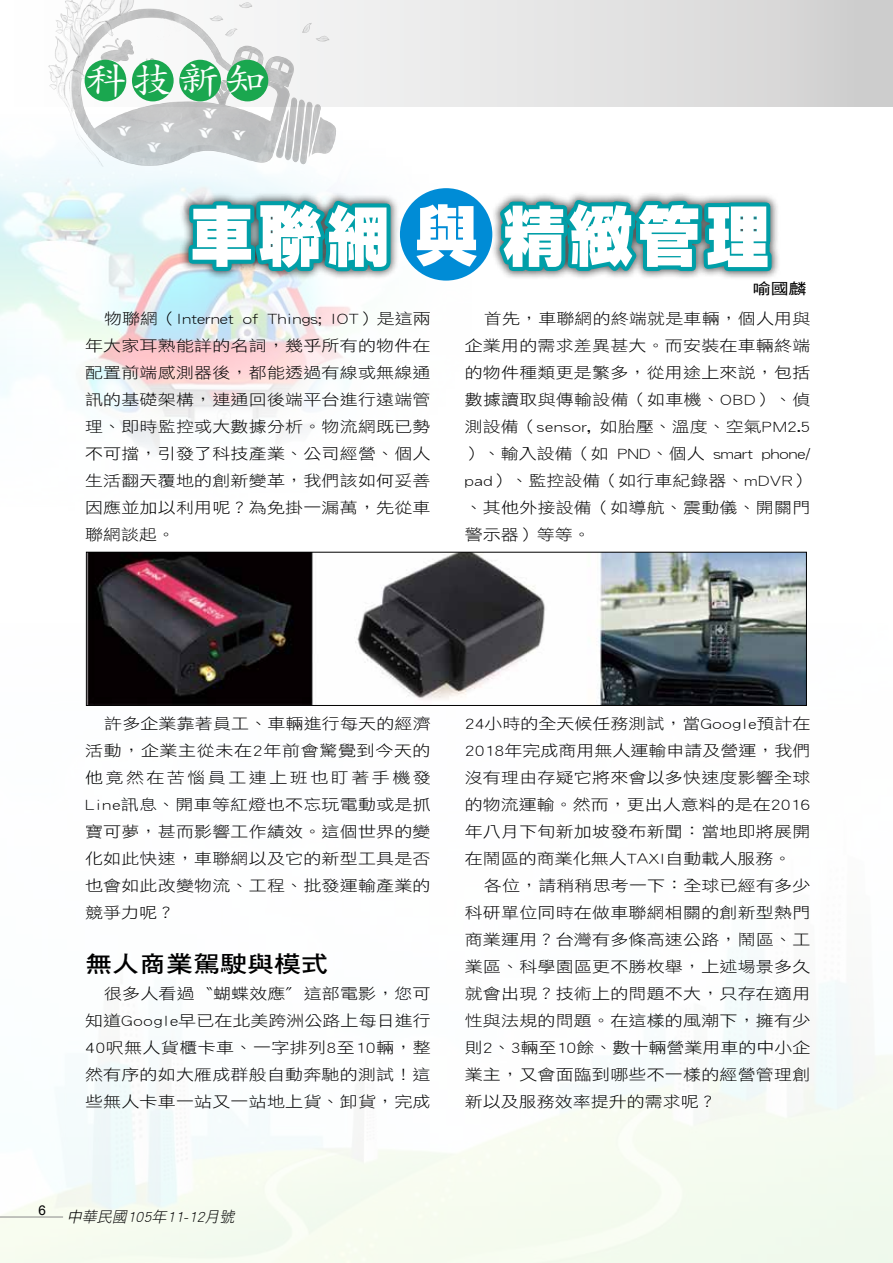
<style>
.page{position:relative;width:893px;height:1263px;background:#fff}
.page>*{position:absolute;margin:0;border:0;box-sizing:border-box;transform-origin:0 0}
.t1{font:900 64.8px "Lin Gothic";letter-spacing:.05em;color:#fff}
.t2{font:37.5px "DF Kai Shu Std W5";color:#fff;scale:1.1 1}
.t3{font:22.95px "DF Hei Std W7";color:#000;scale:1.18 1}
.t4{font:15.3px/27px "DF Hei Std W3";letter-spacing:.01em;color:#000;text-align:justify;scale:1.18 1}
.t5{font:15.3px "DF Hei Std W5";color:#000;scale:1.18 1}
.t6{font:italic 15px "DF Hei Std W3";color:#000}
.t7{font:13.5px "Arial";color:#000}
.s1{font-size:64.65px}
</style>
<div class="page">
<svg style="left:345px;top:0;width:548px;height:106px;background:#e0e0e0"></svg>
<img style="left:48px;top:0;width:297px;height:97px">
<div style="left:85px;top:60px;width:41px;height:41px;background:#1aa74f;border-radius:50%"></div>
<div style="left:179px;top:60px;width:42px;height:41px;background:#1aa74f;border-radius:50%"></div>
<div style="left:132px;top:60px;width:42px;height:41px;background:#1aa74f;border-radius:50%"></div>
<div style="left:227px;top:60px;width:41px;height:41px;background:#1aa74f;border-radius:50%"></div>
<img style="left:0;top:97px;width:503px;height:361px">
<hr style="left:0;top:1216px;width:63px;height:1px;background:#898989">
<div style="left:179px;top:190px;width:602px;height:91px;background:#000;opacity:.65"></div>
<svg style="left:184px;top:190px;width:211px;height:88px;background:#47a7ad"></svg>
<svg style="left:494px;top:177px;width:282px;height:104px"></svg>
<img style="left:88px;top:554px;width:717px;height:150px">
<div style="left:86px;top:552px;width:721px;height:154px;border:1px solid #000"></div>
<div style="left:400px;top:188px;width:92px;height:93px;background:#008cd6;border-radius:50%"></div>
<h2 class="t2" style="left:85px;top:59px;width:166px">科 技 新 知</h2>
<h1 class="t1" style="left:190px;top:204px;width:581px">車聯網<span class="s1">與</span>精緻管理</h1>
<p class="t5" style="left:753px;top:280px;width:47px">喻國麟</p>
<p class="t4" style="left:85px;top:305px;width:294px;text-indent:19px">物聯網（Internet of Things; IOT）是這兩年大家耳熟能詳的名詞，幾乎所有的物件在配置前端感測器後，都能透過有線或無線通訊的基礎架構，連通回後端平台進行遠端管理、即時監控或大數據分析。物流網既已勢不可擋，引發了科技產業、公司經營、個人生活翻天覆地的創新變革，我們該如何妥善因應並加以利用呢？為免掛一漏萬，先從車聯網談起。</p>
<p class="t4" style="left:465px;top:305px;width:294px;text-indent:19px">首先，車聯網的終端就是車輛，個人用與企業用的需求差異甚大。而安裝在車輛終端的物件種類更是繁多，從用途上來說，包括數據讀取與傳輸設備（如車機、OBD）、偵測設備（sensor, 如胎壓、溫度、空氣PM2.5）、輸入設備（如 PND、個人 smart phone/ pad）、監控設備（如行車紀錄器、mDVR）、其他外接設備（如導航、震動儀、開關門警示器）等等。</p>
<p class="t4" style="left:85px;top:710px;width:295px;text-indent:19px">許多企業靠著員工、車輛進行每天的經濟活動，企業主從未在2年前會驚覺到今天的他竟然在苦惱員工連上班也盯著手機發Line訊息、開車等紅燈也不忘玩電動或是抓寶可夢，甚而影響工作績效。這個世界的變化如此快速，車聯網以及它的新型工具是否也會如此改變物流、工程、批發運輸產業的競爭力呢？</p>
<h3 class="t3" style="left:85px;top:951px;width:207px">無人商業駕駛與模式</h3>
<p class="t4" style="left:85px;top:980px;width:295px;text-indent:19px">很多人看過〝蝴蝶效應〞這部電影，您可知道Google早已在北美跨洲公路上每日進行40呎無人貨櫃卡車、一字排列8至10輛，整然有序的如大雁成群般自動奔馳的測試！這些無人卡車一站又一站地上貨、卸貨，完成</p>
<p class="t4" style="left:465px;top:710px;width:294px">24小時的全天候任務測試，當Google預計在2018年完成商用無人運輸申請及營運，我們沒有理由存疑它將來會以多快速度影響全球的物流運輸。然而，更出人意料的是在2016年八月下旬新加坡發布新聞：當地即將展開在鬧區的商業化無人TAXI自動載人服務。</p>
<p class="t4" style="left:465px;top:872px;width:294px;text-indent:19px">各位，請稍稍思考一下：全球已經有多少科研單位同時在做車聯網相關的創新型熱門商業運用？台灣有多條高速公路，鬧區、工業區、科學園區更不勝枚舉，上述場景多久就會出現？技術上的問題不大，只存在適用性與法規的問題。在這樣的風潮下，擁有少則2、3輛至10餘、數十輛營業用車的中小企業主，又會面臨到哪些不一樣的經營管理創新以及服務效率提升的需求呢？</p>
<p class="t7" style="left:39px;top:1201px;width:9px">6</p>
<p class="t6" style="left:67px;top:1208px;width:173px">中華民國105年11-12月號</p>
</div>
